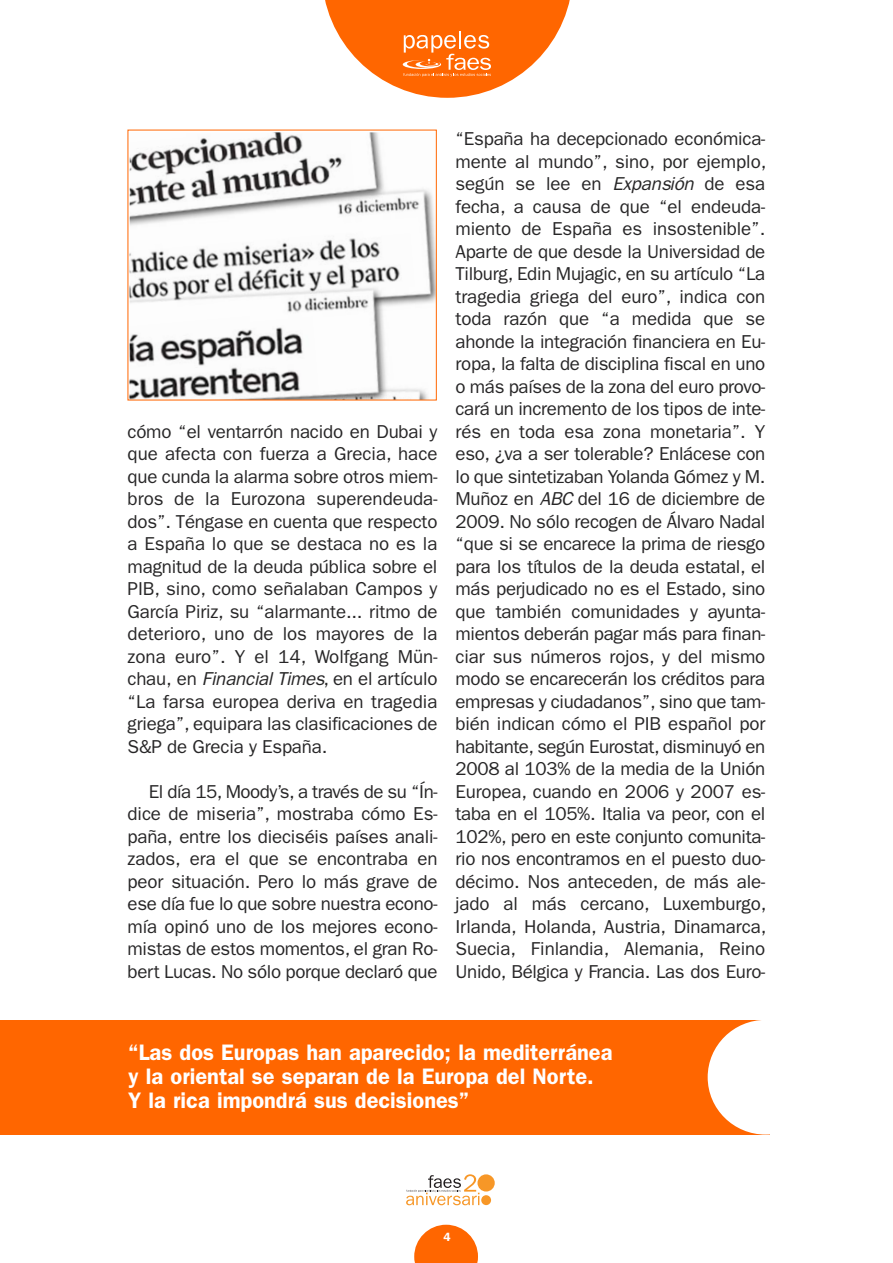
<style>
.page{position:relative;width:893px;height:1263px;background:#fff}
.page>*{position:absolute;margin:0;border:0;box-sizing:border-box;transform-origin:0 0}
.t1{font:600 22.5px/24px "Franklin Gothic";color:#fff}
.t2{font:18.75px/22.5px "Franklin Gothic";letter-spacing:-.015em;color:#272627;text-align:justify}
.t3{font:600 12px "Franklin Gothic";color:#fff}
.s1{font-style:italic}
</style>
<div class="page">
<svg style="left:414px;top:1225px;width:64px;height:38px"></svg>
<svg style="left:325px;top:0;width:245px;height:98px"></svg>
<div style="left:477px;top:1174px;width:18px;height:17px;background:#f79727;border-radius:50%"></div>
<div style="left:481px;top:1195px;width:10px;height:10px;background:#f79727;border-radius:50%"></div>
<svg style="left:406px;top:1174px;width:73px;height:31px"></svg>
<div style="left:0;top:1020px;width:769px;height:114px;background:#f60"></div>
<div style="left:708px;top:1020px;width:116px;height:114px;background:#fff;border-radius:50%"></div>
<img style="left:130px;top:132px;width:305px;height:266px">
<p class="t2" style="left:128px;top:422px;width:311px">cómo “el ventarrón nacido en Dubai y que afecta con fuerza a Grecia, hace que cunda la alarma sobre otros miem&shy;bros de la Eurozona superendeuda&shy;dos”. Téngase en cuenta que respecto a España lo que se destaca no es la magnitud de la deuda pública sobre el PIB, sino, como señalaban Campos y García Piriz, su “alarmante... ritmo de deterioro, uno de los mayores de la zona euro”. Y el 14, Wolfgang Mün&shy;chau, en <span class="s1">FinancialTimes</span>, en el artículo “La farsa europea deriva en tragedia griega”, equipara las clasificaciones de S&amp;P de Grecia y España.</p>
<p class="t2" style="left:128px;top:782px;width:311px;text-indent:21px">El día 15, Moody’s, a través de su “Ín&shy;dice de miseria”, mostraba cómo Es&shy;paña, entre los dieciséis países anali&shy;zados, era el que se encontraba en peor situación. Pero lo más grave de ese día fue lo que sobre nuestra econo&shy;mía opinó uno de los mejores econo&shy;mistas de estos momentos, el gran Ro&shy;bert Lucas. No sólo porque declaró que</p>
<p class="t2" style="left:455px;top:129px;width:312px">“España ha decepcionado económica&shy;mente al mundo”, sino, por ejemplo, según se lee en <span class="s1">Expansión</span> de esa fecha, a causa de que “el endeuda&shy;miento de España es insostenible”.<br>Aparte de que desde la Universidad de Tilburg, Edin Mujagic, en su artículo “La tragedia griega del euro”, indica con toda razón que “a medida que se ahonde la integración financiera en Eu&shy;ropa, la falta de disciplina fiscal en uno o más países de la zona del euro provo&shy;cará un incremento de los tipos de inte&shy;rés en toda esa zona monetaria”. Y eso, ¿va a ser tolerable? Enlácese con lo que sintetizaban Yolanda Gómez y M.<br>Muñoz en <span class="s1">ABC</span>del 16 de diciembre de 2009. No sólo recogen de Álvaro Nadal “que si se encarece la prima de riesgo para los títulos de la deuda estatal, el más perjudicado no es el Estado, sino que también comunidades y ayunta&shy;mientos deberán pagar más para finan&shy;ciar sus números rojos, y del mismo modo se encarecerán los créditos para empresas y ciudadanos”, sino que tam&shy;bién indican cómo el PIB español por habitante, según Eurostat, disminuyó en 2008 al 103% de la media de la Unión Europea, cuando en 2006 y 2007 es&shy;taba en el 105%. Italia va peor, con el 102%, pero en este conjunto comunita&shy;rio nos encontramos en el puesto duo&shy;décimo. Nos anteceden, de más ale&shy;jado al más cercano, Luxemburgo, Irlanda, Holanda, Austria, Dinamarca, Suecia, Finlandia, Alemania, Reino Unido, Bélgica y Francia. Las dos Euro-</p>
<p class="t1" style="left:128px;top:1042px;width:486px">“Las dos Europas han aparecido; la mediterránea y la oriental se separan de la Europa del Norte.<br>Y la rica impondrá sus decisiones”</p>
<p class="t3" style="left:444px;top:1233px;width:9px">4</p>
</div>
